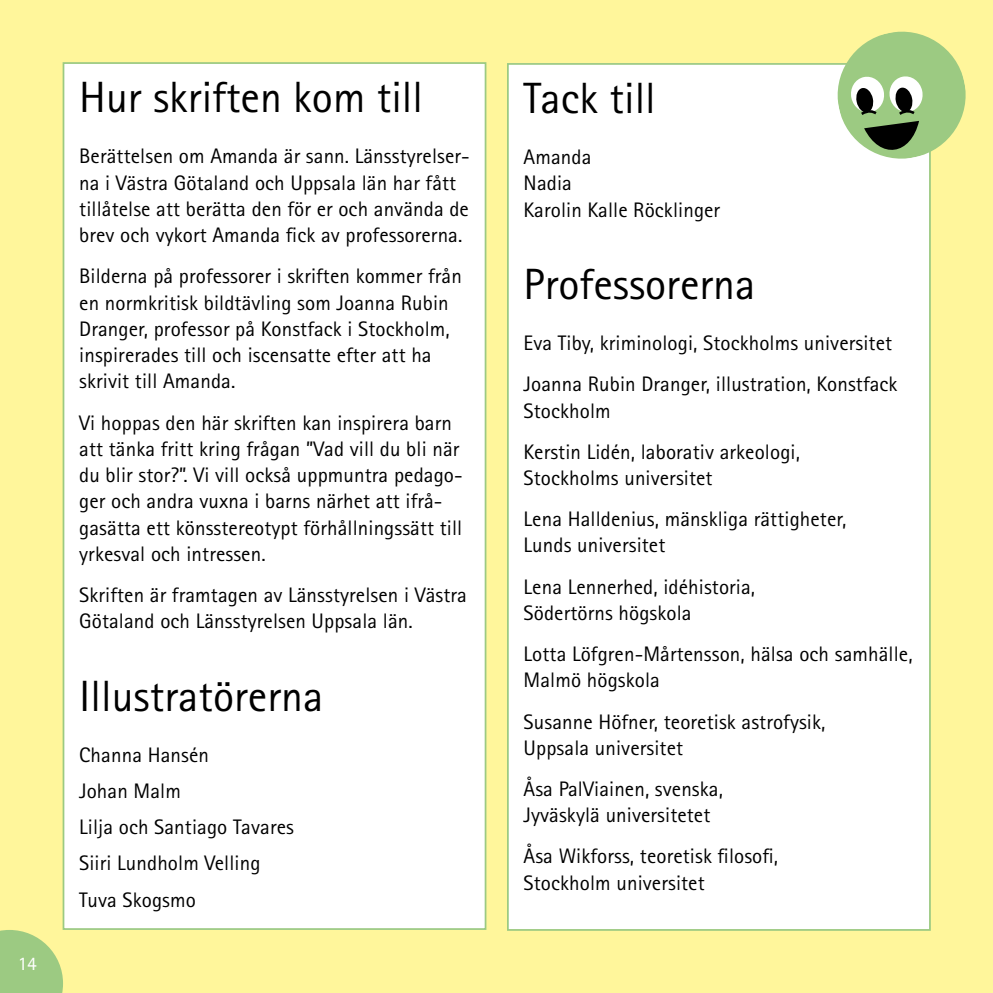
<style>
.page{position:relative;width:993px;height:993px;background:#fff}
.page>*{position:absolute;margin:0;border:0;box-sizing:border-box;transform-origin:0 0}
.t1{font:43.75px "Agfa Rotis Sans Serif";color:#000}
.t2{font:21px/26.2px "Agfa Rotis Sans Serif";letter-spacing:.005em;color:#000}
.t3{font:19.25px "Agfa Rotis Sans Serif";color:#fff}
</style>
<div class="page">
<div style="left:0;top:0;width:992px;height:992px;background:#fff69b"></div>
<svg style="left:0;top:929px;width:63px;height:63px;background:#acd186"></svg>
<div style="left:507px;top:64px;width:422px;height:865px;background:#fff"></div>
<svg style="left:831px;top:26px;width:140px;height:138px"></svg>
<div style="left:63px;top:63px;width:422px;height:865px;background:#fff"></div>
<div style="left:63px;top:62px;width:423px;height:867px;border:2px solid #9cca82"></div>
<p class="t3" style="left:18px;top:952px;width:21px">14</p>
<h1 class="t1" style="left:79px;top:71px;width:345px">Hur skriften kom till</h1>
<p class="t2" style="left:79px;top:143px;width:392px">Berättelsen om Amanda är sann. Länsstyrelser&shy;na i Västra Götaland och Uppsala län har fått tillåtelse att berätta den för er och använda de brev och vykort Amanda fick av professorerna.</p>
<p class="t2" style="left:79px;top:263px;width:384px">Bilderna på professorer i skriften kommer från en normkritisk bildtävling som Joanna Rubin Dranger, professor på Konstfack i Stockholm, inspirerades till och iscensatte efter att ha skrivit till Amanda.</p>
<p class="t2" style="left:79px;top:409px;width:385px">Vi hoppas den här skriften kan inspirera barn att tänka fritt kring frågan ”Vad vill du bli när du blir stor?”. Vi vill också uppmuntra pedago&shy;ger och andra vuxna i barns närhet att ifrå&shy;gasätta ett könsstereotypt förhållningssätt till yrkesval och intressen.</p>
<p class="t2" style="left:79px;top:581px;width:389px">Skriften är framtagen av Länsstyrelsen i Västra<br>Götaland och Länsstyrelsen Uppsala län.</p>
<h1 class="t1" style="left:79px;top:669px;width:245px">Illustratörerna</h1>
<p class="t2" style="left:79px;top:736px;width:216px;line-height:36.2px">Channa Hansén<br>Johan Malm<br>Lilja och Santiago Tavares<br>Siiri Lundholm Velling<br>Tuva Skogsmo</p>
<h1 class="t1" style="left:523px;top:72px;width:134px">Tack till</h1>
<p class="t2" style="left:523px;top:144px;width:198px">Amanda<br>Nadia<br>Karolin Kalle Röcklinger</p>
<h1 class="t1" style="left:523px;top:258px;width:233px">Professorerna</h1>
<p class="t2" style="left:523px;top:322px;width:375px;line-height:41.1px">Eva Tiby, kriminologi, Stockholms universitet<br>Joanna Rubin Dranger, illustration, Konstfack</p>
<p class="t2" style="left:523px;top:389px;width:278px;line-height:41.1px">Stockholm<br>Kerstin Lidén, laborativ arkeologi,</p>
<p class="t2" style="left:523px;top:457px;width:324px;line-height:41.1px">Stockholms universitet<br>Lena Halldenius, mänskliga rättigheter,</p>
<p class="t2" style="left:523px;top:524px;width:233px;line-height:41.1px">Lunds universitet<br>Lena Lennerhed, idéhistoria,</p>
<p class="t2" style="left:523px;top:592px;width:390px;line-height:41.1px">Södertörns högskola<br>Lotta Löfgren-Mårtensson, hälsa och samhälle,</p>
<p class="t2" style="left:523px;top:659px;width:303px;line-height:41.1px">Malmö högskola<br>Susanne Höfner, teoretisk astrofysik,</p>
<p class="t2" style="left:523px;top:726px;width:201px;line-height:41.1px">Uppsala universitet<br>Åsa PalViainen, svenska,</p>
<p class="t2" style="left:523px;top:794px;width:256px;line-height:41.1px">Jyväskylä universitetet<br>Åsa Wikforss, teoretisk filosofi,</p>
<p class="t2" style="left:523px;top:869px;width:182px">Stockholm universitet</p>
</div>
